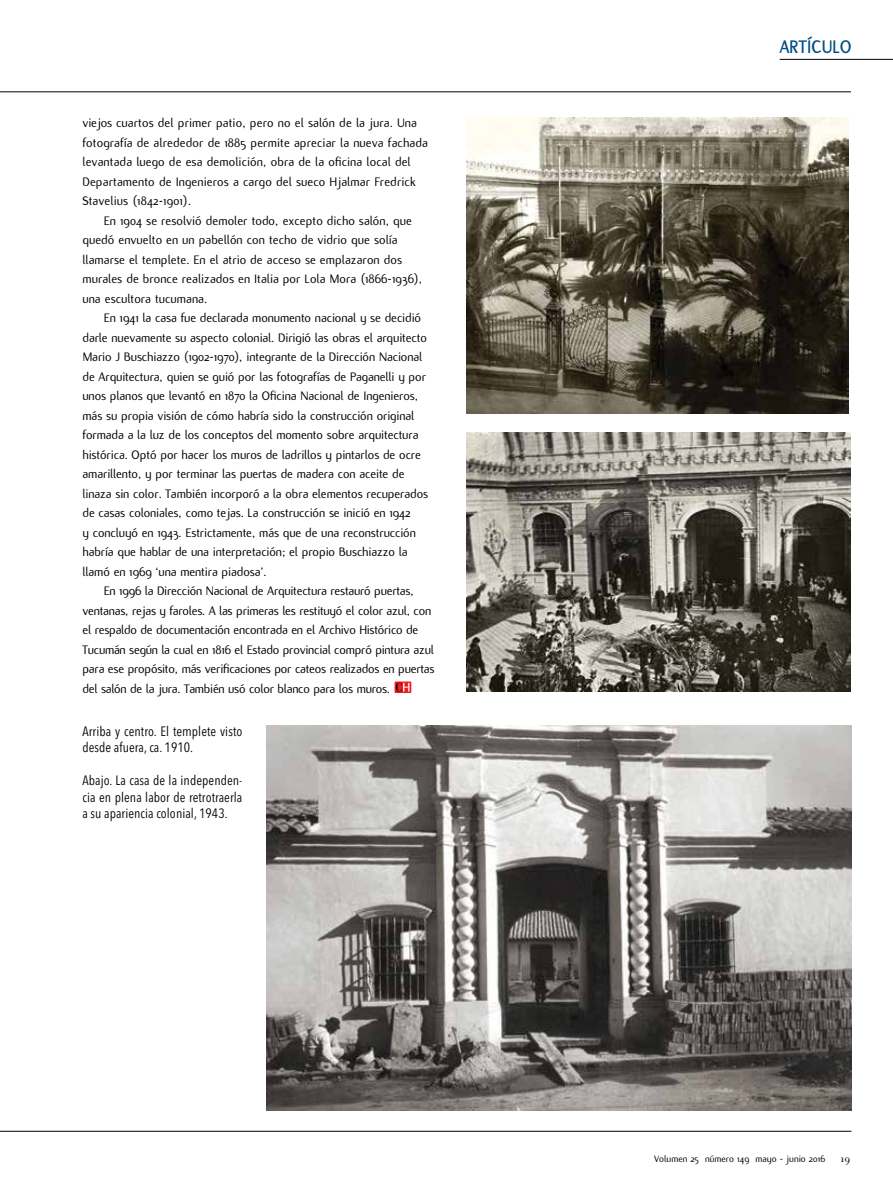
<style>
.page{position:relative;width:893px;height:1191px;background:#fff}
.page>*{position:absolute;margin:0;border:0;box-sizing:border-box;transform-origin:0 0}
.t1{font:700 19.5px "Flux";letter-spacing:.01em;color:#004e84;scale:.95 1}
.t2{font:13.5px/19.5px "Flux";letter-spacing:-.01em;color:#000}
.t3{font:condensed 13.5px/16.5px "Avenir Next LT Pro";letter-spacing:.005em;color:#000}
.t4{font:11.25px "Filosofia";color:#000}
.t5{font:10.2px "Flux";color:#000}
</style>
<div class="page">
<hr style="left:0;top:92px;width:851px;height:1px;background:#000">
<svg style="left:395px;top:681px;width:16px;height:12px"></svg>
<svg style="left:396px;top:682px;width:13px;height:9px"></svg>
<img style="left:267px;top:725px;width:584px;height:385px">
<img style="left:466px;top:117px;width:382px;height:296px">
<img style="left:466px;top:432px;width:384px;height:259px">
<hr style="left:0;top:1131px;width:851px;height:1px;background:#000">
<hr style="left:780px;top:59px;width:113px;height:1px;background:#000">
<p class="t2" style="left:82px;top:113px;width:347px">viejos cuartos del primer patio, pero no el salón de la jura. Una fotografía de alrededor de 1885 permite apreciar la nueva fachada levantada luego de esa demolición, obra de la oficina local del Departamento de Ingenieros a cargo del sueco Hjalmar Fredrick Stavelius (1842-1901).</p>
<p class="t2" style="left:82px;top:211px;width:341px;text-indent:21px">En 1904 se resolvió demoler todo, excepto dicho salón, que quedó envuelto en un pabellón con techo de vidrio que solía llamarse el templete. En el atrio de acceso se emplazaron dos murales de bronce realizados en Italia por Lola Mora (1866-1936), una escultora tucumana.</p>
<p class="t2" style="left:82px;top:308px;width:347px;text-indent:21px">En 1941 la casa fue declarada monumento nacional y se decidió darle nuevamente su aspecto colonial. Dirigió las obras el arquitecto Mario J Buschiazzo (1902-1970), integrante de la Dirección Nacional de Arquitectura, quien se guió por las fotografías de Paganelli y por unos planos que levantó en 1870 la Oficina Nacional de Ingenieros, más su propia visión de cómo habría sido la construcción original formada a la luz de los conceptos del momento sobre arquitectura histórica. Optó por hacer los muros de ladrillos y pintarlos de ocre amarillento, y por terminar las puertas de madera con aceite de linaza sin color. También incorporó a la obra elementos recuperados de casas coloniales, como tejas. La construcción se inició en 1942<br>y concluyó en 1943. Estrictamente, más que de una reconstrucción habría que hablar de una interpretación; el propio Buschiazzo la llamó en 1969 ‘una mentira piadosa’.</p>
<p class="t2" style="left:82px;top:581px;width:354px;text-indent:21px">En 1996 la Dirección Nacional de Arquitectura restauró puertas, ventanas, rejas y faroles. A las primeras les restituyó el color azul, con el respaldo de documentación encontrada en el Archivo Histórico de Tucumán según la cual en 1816 el Estado provincial compró pintura azul para ese propósito, más verificaciones por cateos realizados en puertas del salón de la jura. También usó color blanco para los muros.</p>
<p class="t3" style="left:82px;top:722px;width:161px">Arriba y centro. El templete visto desde afuera, ca. 1910.</p>
<p class="t3" style="left:82px;top:772px;width:161px;text-align:justify">Abajo. La casa de la independen&shy;cia en plena labor de retrotraerla a su apariencia colonial, 1943.</p>
<h1 class="t1" style="left:780px;top:36px;width:77px">ARTÍCULO</h1>
<p class="t5" style="left:654px;top:1153px;width:172px">Volumen 25 número 149 mayo - junio 2016</p>
<p class="t4" style="left:840px;top:1152px;width:12px">19</p>
</div>
